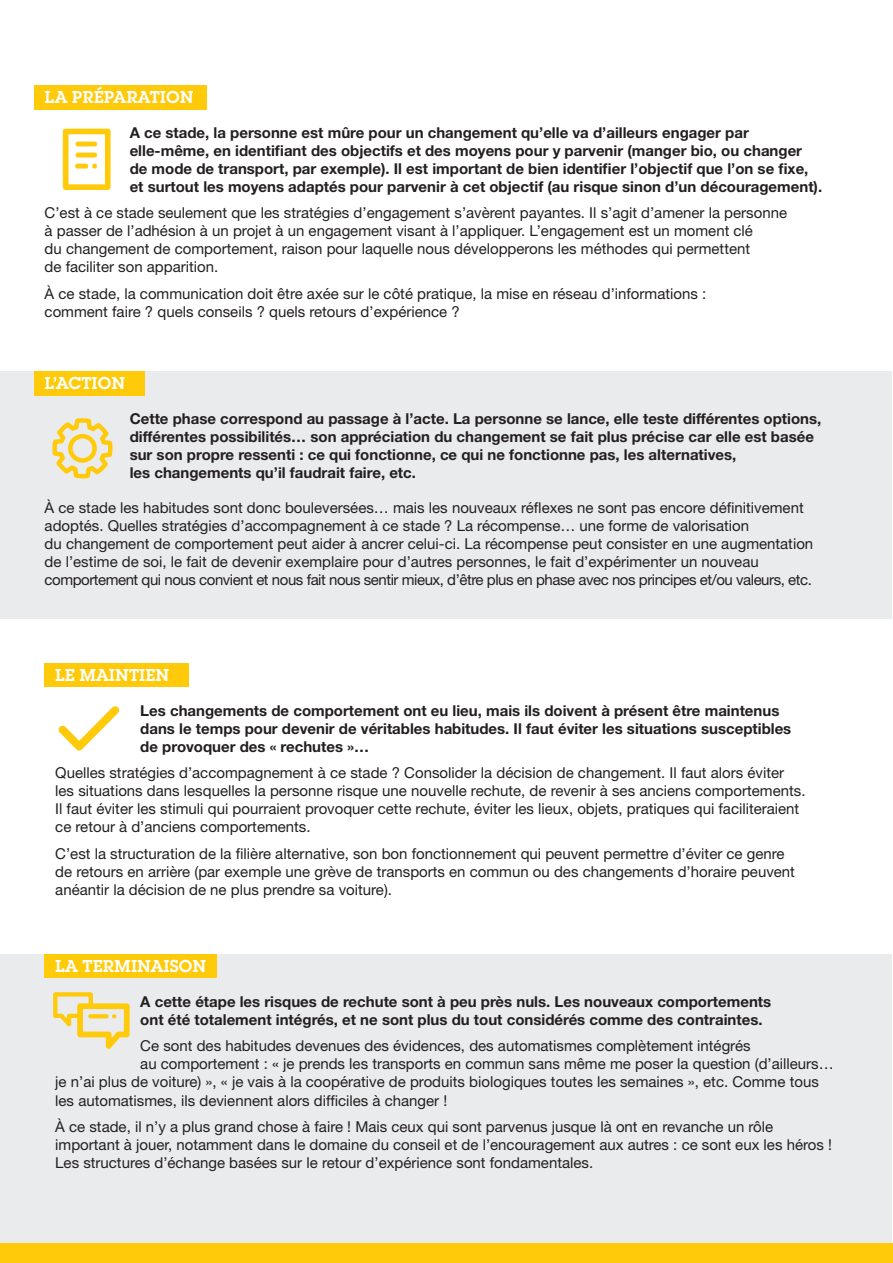
<style>
.page{position:relative;width:893px;height:1263px;background:#fff}
.page>*{position:absolute;margin:0;border:0;box-sizing:border-box;transform-origin:0 0}
.t1{font:600 18px "Lubalin Graph Itc T";color:#fff}
.t2{font:15px/18px "Helvetica Neue LT Std";color:#231f20}
.t3{font:700 15px/18px "Helvetica Neue LT Std";color:#231f20}
</style>
<div class="page">
<div style="left:1px;top:371px;width:891px;height:248px;background:#eaebec"></div>
<div style="left:1px;top:954px;width:891px;height:299px;background:#eaebec"></div>
<div style="left:34px;top:85px;width:173px;height:24px;background:#feca0a"></div>
<div style="left:34px;top:371px;width:111px;height:24px;background:#feca0a"></div>
<div style="left:45px;top:663px;width:144px;height:23px;background:#feca0a"></div>
<div style="left:45px;top:954px;width:172px;height:23px;background:#feca0a"></div>
<svg style="left:63px;top:129px;width:48px;height:61px"></svg>
<svg style="left:52px;top:418px;width:61px;height:60px"></svg>
<svg style="left:58px;top:706px;width:61px;height:44px"></svg>
<svg style="left:53px;top:992px;width:77px;height:57px"></svg>
<div style="left:0;top:1243px;width:893px;height:20px;background:#feca0a"></div>
<p class="t1" style="left:45px;top:86px;width:151px">LA PRÉPARATION</p>
<p class="t3" style="left:130px;top:123px;width:694px">A ce stade, la personne est mûre pour un changement qu’elle va d’ailleurs engager par elle-même, en identifiant des objectifs et des moyens pour y parvenir (manger bio, ou changer de mode de transport, par exemple). Il est important de bien identifier l’objectif que l’on se fixe, et surtout les moyens adaptés pour parvenir à cet objectif (au risque sinon d’un découragement).</p>
<p class="t2" style="left:45px;top:204px;width:744px">C’est à ce stade seulement que les stratégies d’engagement s’avèrent payantes. Il s’agit d’amener la personne à passer de l’adhésion à un projet à un engagement visant à l’appliquer. L’engagement est un moment clé<br>du changement de comportement, raison pour laquelle nous développerons les méthodes qui permettent<br>de faciliter son apparition.</p>
<p class="t2" style="left:45px;top:284px;width:663px">À ce stade, la communication doit être axée sur le côté pratique, la mise en réseau d’informations : comment faire ? quels conseils ? quels retours d’expérience ?</p>
<p class="t1" style="left:45px;top:372px;width:82px">L’ACTION</p>
<p class="t3" style="left:130px;top:409px;width:693px">Cette phase correspond au passage à l’acte. La personne se lance, elle teste différentes options, différentes possibilités… son appréciation du changement se fait plus précise car elle est basée sur son propre ressenti : ce qui fonctionne, ce qui ne fonctionne pas, les alternatives,<br>les changements qu’il faudrait faire, etc.</p>
<p class="t2" style="left:45px;top:498px;width:770px">À ce stade les habitudes sont donc bouleversées… mais les nouveaux réflexes ne sont pas encore définitivement adoptés. Quelles stratégies d’accompagnement à ce stade ? La récompense… une forme de valorisation<br>du changement de comportement peut aider à ancrer celui-ci. La récompense peut consister en une augmentation de l’estime de soi, le fait de devenir exemplaire pour d’autres personnes, le fait d’expérimenter un nouveau comportement qui nous convient et nous fait nous sentir mieux, d’être plus en phase avec nos principes et/ou valeurs, etc.</p>
<p class="t1" style="left:55px;top:664px;width:116px">LE MAINTIEN</p>
<p class="t3" style="left:140px;top:701px;width:652px">Les changements de comportement ont eu lieu, mais ils doivent à présent être maintenus dans le temps pour devenir de véritables habitudes. Il faut éviter les situations susceptibles de provoquer des « rechutes »…</p>
<p class="t2" style="left:55px;top:764px;width:752px">Quelles stratégies d’accompagnement à ce stade ? Consolider la décision de changement. Il faut alors éviter les situations dans lesquelles la personne risque une nouvelle rechute, de revenir à ses anciens comportements.<br>Il faut éviter les stimuli qui pourraient provoquer cette rechute, éviter les lieux, objets, pratiques qui faciliteraient ce retour à d’anciens comportements.</p>
<p class="t2" style="left:55px;top:844px;width:741px">C’est la structuration de la filière alternative, son bon fonctionnement qui peuvent permettre d’éviter ce genre de retours en arrière (par exemple une grève de transports en commun ou des changements d’horaire peuvent anéantir la décision de ne plus prendre sa voiture).</p>
<p class="t1" style="left:55px;top:955px;width:152px">LA TERMINAISON</p>
<p class="t3" style="left:140px;top:992px;width:632px">A cette étape les risques de rechute sont à peu près nuls. Les nouveaux comportements ont été totalement intégrés, et ne sont plus du tout considérés comme des contraintes.</p>
<p class="t2" style="left:140px;top:1037px;width:612px">Ce sont des habitudes devenues des évidences, des automatismes complètement intégrés</p>
<p class="t2" style="left:140px;top:1055px;width:695px">au comportement : « je prends les transports en commun sans même me poser la question (d’ailleurs…</p>
<p class="t2" style="left:55px;top:1073px;width:765px">je n’ai plus de voiture) », « je vais à la coopérative de produits biologiques toutes les semaines », etc. Comme tous</p>
<p class="t2" style="left:55px;top:1091px;width:394px">les automatismes, ils deviennent alors difficiles à changer !</p>
<p class="t2" style="left:55px;top:1117px;width:778px">À ce stade, il n’y a plus grand chose à faire ! Mais ceux qui sont parvenus jusque là ont en revanche un rôle important à jouer, notamment dans le domaine du conseil et de l’encouragement aux autres : ce sont eux les héros !<br>Les structures d’échange basées sur le retour d’expérience sont fondamentales.</p>
</div>
